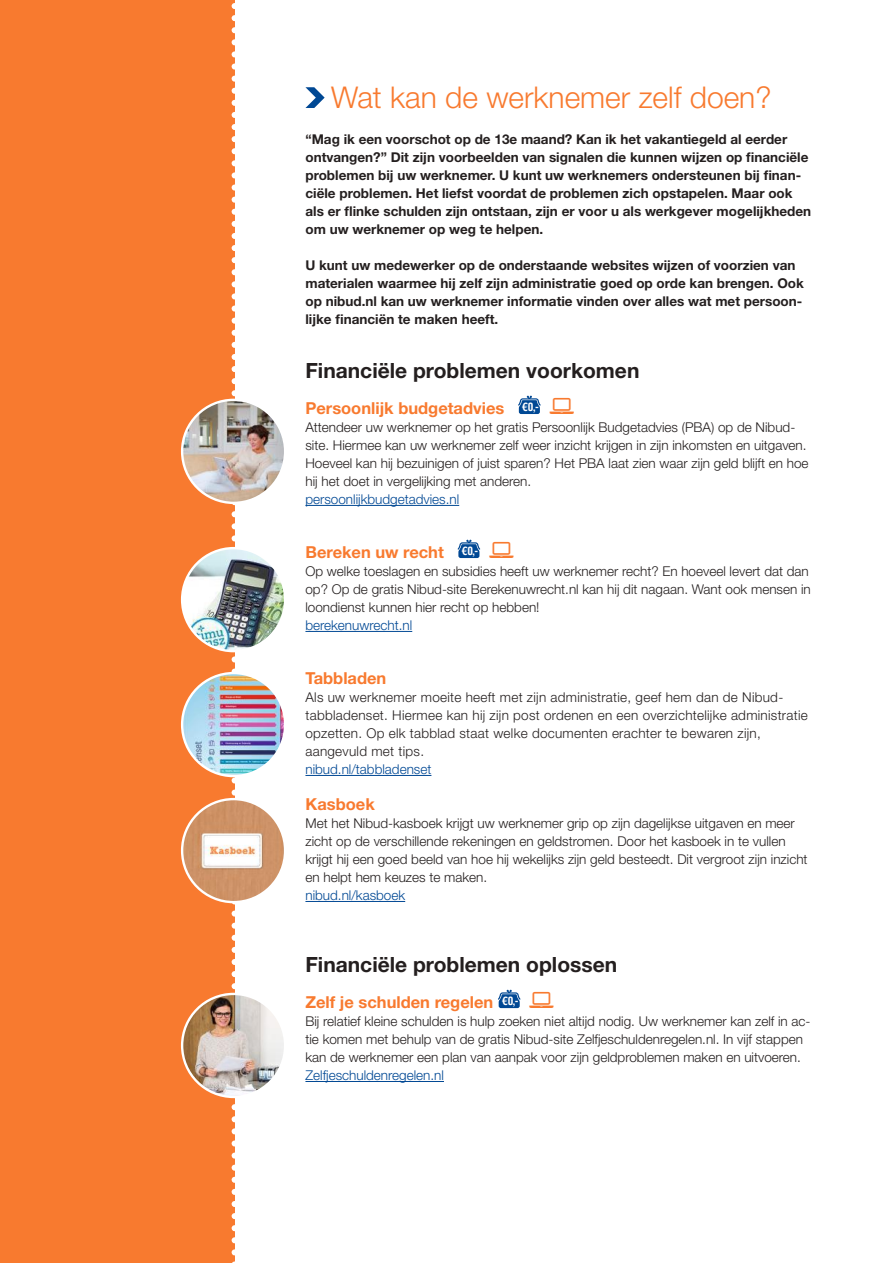
<style>
.page{position:relative;width:893px;height:1263px;background:#fff}
.page>*{position:absolute;margin:0;border:0;box-sizing:border-box;transform-origin:0 0}
.t1{font:300 30px "Helvetica Neue LT Std";color:#f87a2f}
.t2{font:700 21px "Helvetica Neue LT Std";color:#241f1f}
.t3{font:700 16.5px "Helvetica Neue LT Std";color:#f87a2f}
.t4{font:300 13.5px/18px "Helvetica Neue LT Std";color:#241f1f}
.t5{font:700 13.5px/18px "Helvetica Neue LT Std";color:#241f1f}
.t6{font:300 13.5px/18px "Helvetica Neue LT Std";letter-spacing:.02em;color:#241f1f}
.t7{font:300 13.5px "Helvetica Neue LT Std";color:#004894}
</style>
<div class="page">
<div style="left:0;top:0;width:235px;height:1263px;background:#f87a2f"></div>
<hr style="left:305px;top:505px;width:154px;height:1px;background:#004894">
<hr style="left:305px;top:631px;width:107px;height:1px;background:#004894">
<hr style="left:305px;top:775px;width:126px;height:1px;background:#004894">
<hr style="left:305px;top:901px;width:100px;height:1px;background:#004894">
<hr style="left:305px;top:1081px;width:139px;height:1px;background:#004894">
<svg style="left:305px;top:87px;width:20px;height:21px"></svg>
<svg style="left:518px;top:396px;width:23px;height:18px"></svg>
<svg style="left:458px;top:540px;width:22px;height:18px"></svg>
<svg style="left:498px;top:990px;width:22px;height:18px"></svg>
<svg style="left:232px;top:3px;width:3px;height:1260px"></svg>
<img style="left:182px;top:400px;width:103px;height:103px;border-radius:51px">
<div style="left:181px;top:399px;width:105px;height:105px;border:2px solid #fff;border-radius:50%"></div>
<img style="left:182px;top:548px;width:103px;height:103px;border-radius:51px">
<div style="left:181px;top:547px;width:105px;height:105px;border:2px solid #fff;border-radius:50%"></div>
<img style="left:182px;top:673px;width:103px;height:103px;border-radius:51px">
<div style="left:181px;top:672px;width:105px;height:105px;border:2px solid #fff;border-radius:50%"></div>
<img style="left:182px;top:799px;width:103px;height:103px;border-radius:51px">
<div style="left:181px;top:798px;width:105px;height:105px;border:2px solid #fff;border-radius:50%"></div>
<img style="left:182px;top:994px;width:103px;height:103px;border-radius:51px">
<div style="left:181px;top:993px;width:105px;height:105px;border:2px solid #fff;border-radius:50%"></div>
<h1 class="t1" style="left:331px;top:79px;width:442px">Wat kan de werknemer zelf doen?</h1>
<p class="t5" style="left:305px;top:130px;width:507px">“Mag ik een voorschot op de 13e maand? Kan ik het vakantiegeld al eerder ontvangen?” Dit zijn voorbeelden van signalen die kunnen wijzen op financiële problemen bij uw werknemer. U kunt uw werknemers ondersteunen bij finan&shy;ciële problemen. Het liefst voordat de problemen zich opstapelen. Maar ook als er flinke schulden zijn ontstaan, zijn er voor u als werkgever mogelijkheden om uw werknemer op weg te helpen.</p>
<p class="t5" style="left:305px;top:256px;width:500px">U kunt uw medewerker op de onderstaande websites wijzen of voorzien van materialen waarmee hij zelf zijn administratie goed op orde kan brengen. Ook op nibud.nl kan uw werknemer informatie vinden over alles wat met persoon&shy;lijke financiën te maken heeft.</p>
<h2 class="t2" style="left:305px;top:358px;width:335px">Financiële problemen voorkomen</h2>
<p class="t3" style="left:305px;top:398px;width:235px">Persoonlijk budgetadvies <sup>€0,-</sup></p>
<p class="t4" style="left:305px;top:418px;width:505px">Attendeer uw werknemer op het gratis Persoonlijk Budgetadvies (PBA) op de Nibud&shy;site. Hiermee kan uw werknemer zelf weer inzicht krijgen in zijn inkomsten en uitgaven.<br>Hoeveel kan hij bezuinigen of juist sparen? Het PBA laat zien waar zijn geld blijft en hoe hij het doet in vergelijking met anderen.</p>
<p class="t7" style="left:305px;top:491px;width:155px">persoonlijkbudgetadvies.nl</p>
<p class="t3" style="left:305px;top:542px;width:174px">Bereken uw recht <sup>€0,-</sup></p>
<p class="t4" style="left:305px;top:562px;width:507px">Op welke toeslagen en subsidies heeft uw werknemer recht? En hoeveel levert dat dan op? Op de gratis Nibud-site Berekenuwrecht.nl kan hij dit nagaan. Want ook mensen in loondienst kunnen hier recht op hebben!</p>
<p class="t7" style="left:305px;top:617px;width:108px">berekenuwrecht.nl</p>
<p class="t3" style="left:305px;top:668px;width:82px">Tabbladen</p>
<p class="t6" style="left:305px;top:688px;width:504px">Als uw werknemer moeite heeft met zijn administratie, geef hem dan de Nibud&shy;tabbladenset. Hiermee kan hij zijn post ordenen en een overzichtelijke administratie opzetten. Op elk tabblad staat welke documenten erachter te bewaren zijn, aangevuld met tips.</p>
<p class="t7" style="left:305px;top:761px;width:127px">nibud.nl/tabbladenset</p>
<p class="t3" style="left:305px;top:794px;width:71px">Kasboek</p>
<p class="t4" style="left:305px;top:814px;width:504px">Met het Nibud-kasboek krijgt uw werknemer grip op zijn dagelijkse uitgaven en meer zicht op de verschillende rekeningen en geldstromen. Door het kasboek in te vullen krijgt hij een goed beeld van hoe hij wekelijks zijn geld besteedt. Dit vergroot zijn inzicht en helpt hem keuzes te maken.</p>
<p class="t7" style="left:305px;top:887px;width:101px">nibud.nl/kasboek</p>
<h2 class="t2" style="left:305px;top:952px;width:313px">Financiële problemen oplossen</h2>
<p class="t3" style="left:305px;top:992px;width:215px">Zelf je schulden regelen <sup>€0,-</sup></p>
<p class="t4" style="left:305px;top:1012px;width:507px">Bij relatief kleine schulden is hulp zoeken niet altijd nodig. Uw werknemer kan zelf in ac&shy;tie komen met behulp van de gratis Nibud-site Zelfjeschuldenregelen.nl. In vijf stappen kan de werknemer een plan van aanpak voor zijn geldproblemen maken en uitvoeren.</p>
<p class="t7" style="left:305px;top:1067px;width:140px">Zelfjeschuldenregelen.nl</p>
</div>
